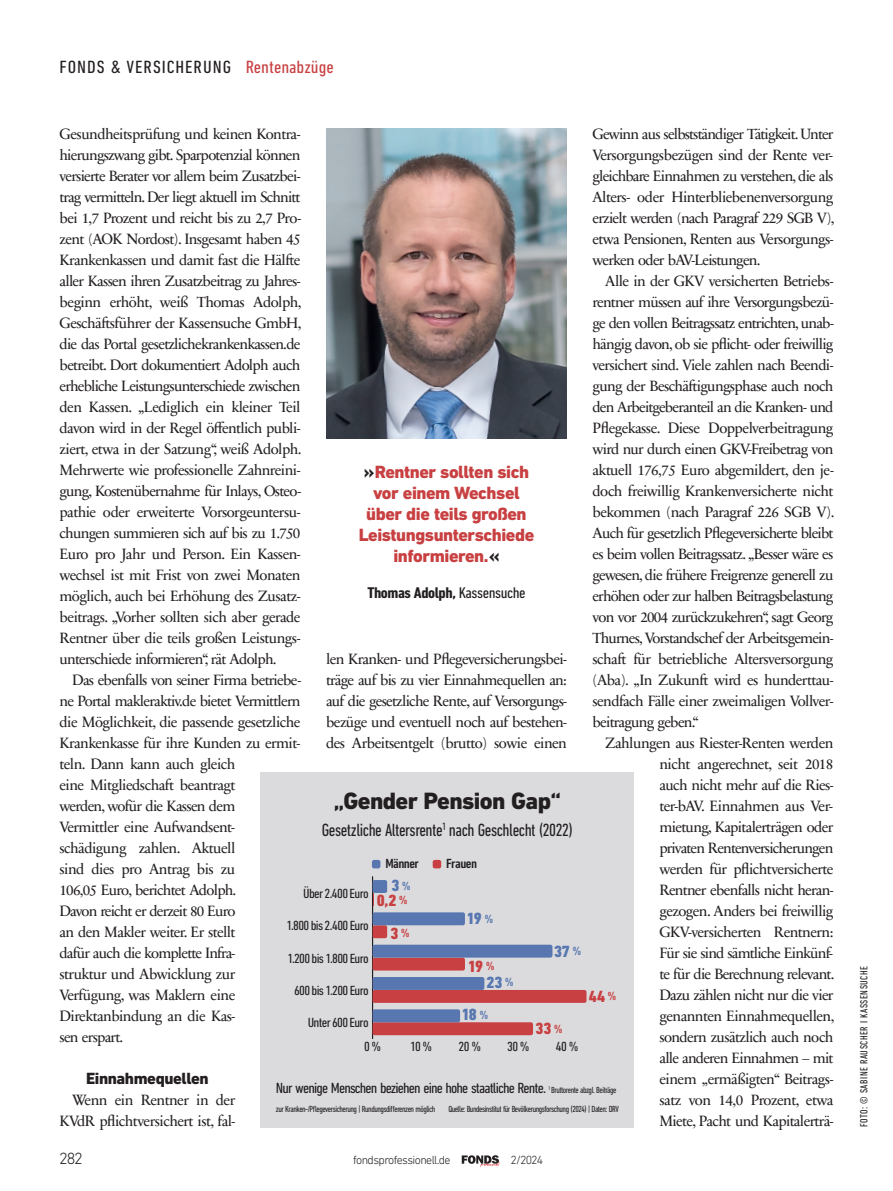
<style>
.page{position:relative;width:893px;height:1191px;background:#fff}
.page>*{position:absolute;margin:0;border:0;box-sizing:border-box;transform-origin:0 0}
.t1{font:800 24px "DIN Next LT Pro";letter-spacing:-.025em;color:#231f20}
.t2{font:800 18px/21px "DIN Next LT Pro";letter-spacing:-.025em;color:#c84041;text-align:center}
.t3{font:condensed 18px "DIN Next LT Pro";letter-spacing:-.025em;color:#231f20}
.t4{font:condensed 18px "DIN Next LT Pro";letter-spacing:.05em;color:#231f20;scale:1.11 1}
.t5{font:800 condensed 16.5px/14.5px "DIN Next LT Pro";letter-spacing:-.005em;color:#c84041;text-align:right;scale:1.11 1}
.t6{font:800 16.5px "DIN Next LT Pro";letter-spacing:-.025em;color:#231f20}
.t7{font:800 condensed 16.5px "DIN Next LT Pro";color:#5877b0;scale:1.11 1}
.t8{font:300 16.5px "DIN Next LT Pro";color:#231f20}
.t9{font:700 condensed 15.75px "DIN Next LT Pro";letter-spacing:-.025em;color:#231f20;scale:1.11 1}
.t10{font:15px/21px "Sabon Next LT";letter-spacing:-.04em;color:#231f20;text-align:justify}
.t11{font:condensed 15px "DIN Next LT Pro";letter-spacing:-.05em;color:#231f20;scale:1.11 1}
.t12{font:condensed 13.5px "DIN Next LT Pro";letter-spacing:-.04em;color:#231f20;scale:1.11 1}
.t13{font:500 condensed 13.5px "DIN Next LT Pro";letter-spacing:-.035em;color:#231f20;scale:1.11 1}
.t14{font:300 12px "DIN Next LT Pro";letter-spacing:-.05em;color:#231f20}
.t15{font:condensed 10.5px "DIN Next LT Pro";letter-spacing:.05em;color:#231f20}
.t16{font:condensed 9px "DIN Next LT Pro";letter-spacing:-.05em;color:#231f20}
.s1{color:#c84041}
.s2{color:#231f20}
.s3{font-weight:400}
.s4{color:#5877b0}
.s5{font-weight:500;font-size:12px;color:#5877b0}
.s6{font-weight:500;font-size:12px}
</style>
<div class="page">
<div style="left:261px;top:772px;width:373px;height:355px;background:#dbdbdd"></div>
<hr style="left:372px;top:876px;width:1px;height:163px;background:#231f20">
<svg style="left:373px;top:893px;width:1px;height:13px"></svg>
<div style="left:373px;top:925px;width:14px;height:13px;background:#c84041;border-radius:2px"></div>
<div style="left:373px;top:957px;width:92px;height:13px;background:#c84041;border-radius:2px"></div>
<div style="left:373px;top:990px;width:213px;height:13px;background:#c84041;border-radius:2px"></div>
<div style="left:373px;top:1022px;width:160px;height:13px;background:#c84041;border-radius:2px"></div>
<div style="left:373px;top:880px;width:14px;height:13px;background:#5877b0;border-radius:2px"></div>
<div style="left:373px;top:912px;width:92px;height:13px;background:#5877b0;border-radius:2px"></div>
<div style="left:373px;top:944px;width:179px;height:13px;background:#5877b0;border-radius:2px"></div>
<div style="left:373px;top:977px;width:111px;height:13px;background:#5877b0;border-radius:2px"></div>
<div style="left:373px;top:1009px;width:87px;height:13px;background:#5877b0;border-radius:2px"></div>
<div style="left:433px;top:860px;width:8px;height:8px;background:#c84041;border-radius:2px"></div>
<div style="left:372px;top:860px;width:8px;height:8px;background:#5877b0;border-radius:2px"></div>
<img style="left:326px;top:128px;width:241px;height:311px">
<svg style="left:462px;top:1155px;width:38px;height:12px"></svg>
<p class="t4" style="left:60px;top:61px;width:249px">FONDS &amp; VERSICHERUNG <span class="s1">Rentenabzüge</span></p>
<p class="t10" style="left:60px;top:122px;width:244px">Gesundheitsprüfung und keinen Kontra&shy;hierungszwang gibt. Sparpotenzial können versierte Berater vor allem beim Zusatzbei&shy;trag vermitteln. Der liegt aktuell im Schnitt bei 1,7 Prozent und reicht bis zu 2,7 Pro&shy;zent (AOK Nordost). Insgesamt haben 45<br>Krankenkassen und damit fast die Hälfte aller Kassen ihren Zusatzbeitrag zu Jahres - beginn erhöht, weiß Thomas Adolph, Geschäftsführer der Kassensuche GmbH, die das Portal gesetzlichekrankenkassen.de betreibt. Dort dokumentiert Adolph auch erhebliche Leistungsunterschiede zwischen den Kassen. „Lediglich ein kleiner Teil davon wird in der Regel öffentlich publi&shy;ziert, etwa in der Satzung“, weiß Adolph.<br>Mehrwerte wie professionelle Zahnreini&shy;gung, Kostenübernahme für Inlays, Osteo&shy;pathie oder erweiterte Vorsorgeuntersu&shy;chungen summieren sich auf bis zu 1.750<br>Euro pro Jahr und Person. Ein Kassen&shy;wechsel ist mit Frist von zwei Monaten möglich, auch bei Erhöhung des Zusatz&shy;beitrags. „Vorher sollten sich aber gerade Rentner über die teils großen Leistungs - unterschiede informieren“, rät Adolph.</p>
<p class="t10" style="left:60px;top:668px;width:243px;text-align:left;text-indent:13px">Das ebenfalls von seiner Firma betriebe&shy;ne Portal makleraktiv.de bietet Vermittlern die Möglichkeit, die passende gesetzliche<br>Krankenkasse für ihre Kunden zu ermit&shy;teln. Dann kann auch gleich<br>eine Mitgliedschaft beantragt<br>werden, wofür die Kassen dem<br>Vermittler eine Aufwandsent&shy;schädigung zahlen. Aktuell<br>sind dies pro Antrag bis zu<br>106,05 Euro, berichtet Adolph.<br>Davon reicht er derzeit 80 Euro<br>an den Makler weiter. Er stellt<br>dafür auch die komplette Infra-<br>struktur und Abwicklung zur<br>Verfügung, was Maklern eine<br>Direktanbindung an die Kas-<br>sen erspart.</p>
<p class="t6" style="left:86px;top:1073px;width:124px">Einnahmequellen</p>
<p class="t10" style="left:60px;top:1088px;width:177px;text-align:right">Wenn ein Rentner in der<br>KVdR pflichtversichert ist, fal-</p>
<p class="t10" style="left:592px;top:122px;width:244px">Gewinn aus selbstständiger Tätigkeit. Unter Versorgungsbezügen sind der Rente ver&shy;gleichbare Einnahmen zu verstehen, die als Alters- oder Hinterbliebenenversorgung erzielt werden (nach Paragraf 229 SGB V), etwa Pensionen, Renten aus Versorgungs&shy;werken oder bAV-Leistungen.</p>
<p class="t10" style="left:592px;top:269px;width:244px;text-indent:13px">Alle in der GKV versicherten Betriebs&shy;rentner müssen auf ihre Versorgungsbezü&shy;ge den vollen Beitragssatz entrichten, unab&shy;hängig davon, ob sie pflicht- oder freiwillig versichert sind. Viele zahlen nach Beendi&shy;gung der Beschäftigungsphase auch noch den Arbeitgeberanteil an die Kranken- und Pflegekasse. Diese Doppelverbeitragung wird nur durch einen GKV-Freibetrag von aktuell 176,75 Euro abgemildert, den je&shy;doch freiwillig Krankenversicherte nicht bekommen (nach Paragraf 226 SGB V).<br>Auch für gesetzlich Pflegeversicherte bleibt es beim vollen Beitragssatz. „Besser wäre es gewesen, die frühere Freigrenze generell zu erhöhen oder zur halben Beitragsbelastung von vor 2004 zurückzukehren“, sagt Georg Thurnes, Vorstandschef der Arbeitsgemein&shy;schaft für betriebliche Altersversorgung (Aba). „In Zukunft wird es hunderttau&shy;sendfach Fälle einer zweimaligen Vollver&shy;beitragung geben.“</p>
<p class="t10" style="left:659px;top:731px;width:177px;text-indent:-54px">Zahlungen aus Riester-Renten werden nicht angerechnet, seit 2018 auch nicht mehr auf die Ries&shy;ter-bAV. Einnahmen aus Ver&shy;mietung, Kapitalerträgen oder privaten Rentenversicherungen werden für pflichtversicherte Rentner ebenfalls nicht heran&shy;gezogen. Anders bei freiwillig GKV-versicherten Rentnern:<br>Für sie sind sämtliche Einkünf&shy;te für die Berechnung relevant.<br>Dazu zählen nicht nur die vier genannten Einnahmequellen, sondern zusätzlich auch noch alle anderen Einnahmen – mit einem „ermäßigten“ Beitrags&shy;satz von 14,0 Prozent, etwa Miete, Pacht und Kapitalerträ-</p>
<p class="t2" style="left:359px;top:463px;width:177px"><span class="s2">»</span>Rentner sollten sich vor einem Wechsel über die teils großen<br>Leistungsunterschiede informieren.<span class="s2">«</span></p>
<p class="t9" style="left:367px;top:587px;width:144px">Thomas Adolph, <span class="s3">Kassensuche</span></p>
<p class="t10" style="left:326px;top:647px;width:242px">len Kranken- und Pflegeversicherungsbei&shy;träge auf bis zu vier Einnahmequellen an: auf die gesetzliche Rente, auf Versorgungs&shy;bezüge und eventuell noch auf bestehen&shy;des Arbeitsentgelt (brutto) sowie einen</p>
<h1 class="t1" style="left:334px;top:793px;width:229px">„Gender Pension Gap“</h1>
<p class="t3" style="left:322px;top:823px;width:253px">Gesetzliche Altersrente<sup>1</sup> nach Geschlecht (2022)</p>
<p class="t13" style="left:385px;top:859px;width:32px">Männer</p>
<p class="t13" style="left:446px;top:859px;width:29px">Frauen</p>
<p class="t5" style="left:377px;top:878px;width:32px"><span class="s4">3</span> <span class="s5">%<br></span>0,2 <span class="s6">%</span></p>
<p class="t7" style="left:467px;top:909px;width:25px">19 <span class="s6">%</span></p>
<p class="t5" style="left:390px;top:926px;width:19px">3 <span class="s6">%</span></p>
<p class="t12" style="left:303px;top:885px;width:60px">Über 2.400 Euro</p>
<p class="t12" style="left:287px;top:917px;width:76px">1.800 bis 2.400 Euro</p>
<p class="t7" style="left:554px;top:941px;width:26px">37 <span class="s6">%</span></p>
<p class="t12" style="left:287px;top:950px;width:75px">1.200 bis 1.800 Euro</p>
<p class="t5" style="left:486px;top:957px;width:26px;line-height:16px;text-align:left;text-indent:-18px">19 <span class="s6">%<br></span><span class="s4">23</span> <span class="s5">%</span></p>
<p class="t12" style="left:294px;top:982px;width:69px">600 bis 1.200 Euro</p>
<p class="t5" style="left:589px;top:988px;width:26px">44 <span class="s6">%</span></p>
<p class="t7" style="left:462px;top:1005px;width:26px">18 <span class="s6">%</span></p>
<p class="t12" style="left:308px;top:1014px;width:56px">Unter 600 Euro</p>
<p class="t5" style="left:535px;top:1021px;width:26px">33 <span class="s6">%</span></p>
<p class="t12" style="left:364px;top:1038px;width:17px">0 %</p>
<p class="t12" style="left:410px;top:1038px;width:21px">10 %</p>
<p class="t12" style="left:459px;top:1038px;width:22px">20 %</p>
<p class="t12" style="left:507px;top:1038px;width:22px">30 %</p>
<p class="t12" style="left:556px;top:1038px;width:22px">40 %</p>
<p class="t11" style="left:276px;top:1083px;width:245px">Nur wenige Menschen beziehen eine hohe staatliche Rente.</p>
<p class="t16" style="left:548px;top:1087px;width:70px"><sup>1</sup> Bruttorente abzgl. Beiträge</p>
<p class="t16" style="left:276px;top:1105px;width:161px">zur Kranken-/Pflegeversicherung | Rundungsdifferenzen möglich</p>
<p class="t16" style="left:448px;top:1105px;width:172px">Quelle: Bundesinstitut für Bevölkerungsforschung (2024) | Daten: DRV</p>
<p class="t8" style="left:60px;top:1148px;width:25px">282</p>
<p class="t14" style="left:353px;top:1152px;width:99px">fondsprofessionell.de</p>
<p class="t14" style="left:511px;top:1152px;width:34px">2/2024</p>
<p class="t15" style="left:860px;top:1127px;width:162px;rotate:-90deg">FOTO: © SABINE RAUSCHER I KASSENSUCHE</p>
</div>
